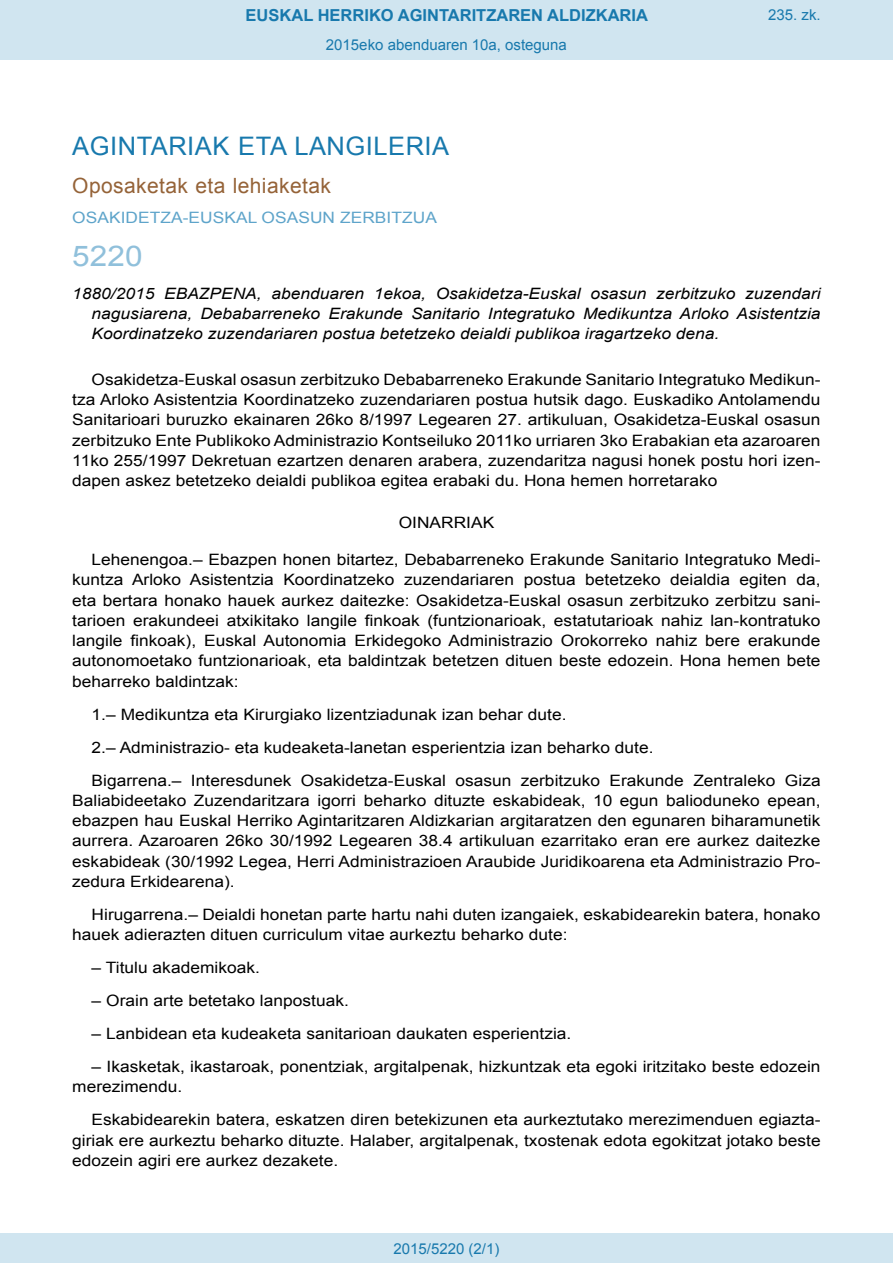
<style>
.page{position:relative;width:893px;height:1263px;background:#fff}
.page>*{position:absolute;margin:0;border:0;box-sizing:border-box;transform-origin:0 0}
.BOPVOrden{font:28.5px "Arial";color:#90c0db;scale:1.11 1}
.BOPVSeccion{font:25.5px "Arial";letter-spacing:.02em;color:#1879ad}
.BOPVSubseccion{font:21px "Arial";letter-spacing:.02em;color:#956338}
.t1{font:700 16.5px "Arial";color:#1879ad}
.BOPVDetalle{font:15.6px/20.2px "Arial";color:#000;text-align:justify;scale:1.11 1}
.BOPVTitulo{font:italic 15.6px/20.2px "Arial";color:#000;text-align:justify;scale:1.11 1}
.BOPVOrganismo{font:15.6px "Arial";letter-spacing:.005em;color:#5ea4ca;scale:1.11 1}
.BOPVClave{font:15.6px "Arial";color:#000;scale:1.11 1}
.Paginacion_Centro{font:15px "Arial";color:#1879ad}
</style>
<div class="page">
<div style="left:0;top:0;width:893px;height:60px;background:#d0e5f0"></div>
<div style="left:0;top:1233px;width:893px;height:30px;background:#d0e5f0"></div>
<p class="t1" style="left:246px;top:4px;width:404px">EUSKAL HERRIKO AGINTARITZAREN ALDIZKARIA</p>
<p class="Paginacion_Centro" style="left:326px;top:35px;width:243px">2015eko abenduaren 10a, osteguna</p>
<p class="Paginacion_Centro" style="left:768px;top:5px;width:54px">235. zk.</p>
<p class="BOPVSeccion" style="left:72px;top:129px;width:378px">AGINTARIAK ETA LANGILERIA</p>
<p class="BOPVSubseccion" style="left:72px;top:171px;width:260px">Oposaketak eta lehiaketak</p>
<p class="BOPVOrganismo" style="left:72px;top:207px;width:330px">OSAKIDETZA-EUSKAL OSASUN ZERBITZUA</p>
<p class="BOPVOrden" style="left:72px;top:237px;width:65px">5220</p>
<p class="BOPVTitulo" style="left:92px;top:283px;width:658px;text-indent:-19px">1880/2015 EBAZPENA, abenduaren 1ekoa, Osakidetza-Euskal osasun zerbitzuko zuzendari nagusiarena, Debabarreneko Erakunde Sanitario Integratuko Medikuntza Arloko Asistentzia Koordinatzeko zuzendariaren postua betetzeko deialdi publikoa iragartzeko dena.</p>
<p class="BOPVDetalle" style="left:72px;top:369px;width:676px;text-indent:19px">Osakidetza-Euskal osasun zerbitzuko Debabarreneko Erakunde Sanitario Integratuko Medikun&shy;tza Arloko Asistentzia Koordinatzeko zuzendariaren postua hutsik dago. Euskadiko Antolamendu Sanitarioari buruzko ekainaren 26ko 8/1997 Legearen 27. artikuluan, Osakidetza-Euskal osasun zerbitzuko Ente Publikoko Administrazio Kontseiluko 2011ko urriaren 3ko Erabakian eta azaroaren 11ko 255/1997 Dekretuan ezartzen denaren arabera, zuzendaritza nagusi honek postu hori izen&shy;dapen askez betetzeko deialdi publikoa egitea erabaki du. Hona hemen horretarako</p>
<p class="BOPVClave" style="left:399px;top:512px;width:88px">OINARRIAK</p>
<p class="BOPVDetalle" style="left:72px;top:550px;width:676px;text-indent:19px">Lehenengoa.– Ebazpen honen bitartez, Debabarreneko Erakunde Sanitario Integratuko Medi&shy;kuntza Arloko Asistentzia Koordinatzeko zuzendariaren postua betetzeko deialdia egiten da, eta bertara honako hauek aurkez daitezke: Osakidetza-Euskal osasun zerbitzuko zerbitzu sani&shy;tarioen erakundeei atxikitako langile finkoak (funtzionarioak, estatutarioak nahiz lan-kontratuko langile finkoak), Euskal Autonomia Erkidegoko Administrazio Orokorreko nahiz bere erakunde autonomoetako funtzionarioak, eta baldintzak betetzen dituen beste edozein. Hona hemen bete beharreko baldintzak:</p>
<p class="BOPVDetalle" style="left:92px;top:704px;width:429px">1.– Medikuntza eta Kirurgiako lizentziadunak izan behar dute.</p>
<p class="BOPVDetalle" style="left:92px;top:737px;width:508px">2.– Administrazio- eta kudeaketa-lanetan esperientzia izan beharko dute.</p>
<p class="BOPVDetalle" style="left:72px;top:770px;width:676px;text-indent:19px">Bigarrena.– Interesdunek Osakidetza-Euskal osasun zerbitzuko Erakunde Zentraleko Giza Baliabideetako Zuzendaritzara igorri beharko dituzte eskabideak, 10 egun balioduneko epean, ebazpen hau Euskal Herriko Agintaritzaren Aldizkarian argitaratzen den egunaren biharamunetik aurrera. Azaroaren 26ko 30/1992 Legearen 38.4 artikuluan ezarritako eran ere aurkez daitezke eskabideak (30/1992 Legea, Herri Administrazioen Araubide Juridikoarena eta Administrazio Pro&shy;zedura Erkidearena).</p>
<p class="BOPVDetalle" style="left:72px;top:904px;width:676px;text-indent:19px">Hirugarrena.– Deialdi honetan parte hartu nahi duten izangaiek, eskabidearekin batera, honako hauek adierazten dituen curriculum vitae aurkeztu beharko dute:</p>
<p class="BOPVDetalle" style="left:92px;top:958px;width:153px">– Titulu akademikoak.</p>
<p class="BOPVDetalle" style="left:92px;top:991px;width:233px">– Orain arte betetako lanpostuak.</p>
<p class="BOPVDetalle" style="left:92px;top:1024px;width:434px">– Lanbidean eta kudeaketa sanitarioan daukaten esperientzia.</p>
<p class="BOPVDetalle" style="left:72px;top:1057px;width:676px;text-indent:19px">– Ikasketak, ikastaroak, ponentziak, argitalpenak, hizkuntzak eta egoki iritzitako beste edozein merezimendu.</p>
<p class="BOPVDetalle" style="left:72px;top:1110px;width:676px;text-indent:19px">Eskabidearekin batera, eskatzen diren betekizunen eta aurkeztutako merezimenduen egiazta&shy;giriak ere aurkeztu beharko dituzte. Halaber, argitalpenak, txostenak edota egokitzat jotako beste edozein agiri ere aurkez dezakete.</p>
<p class="Paginacion_Centro" style="left:393px;top:1238px;width:107px">2015/5220 (2/1)</p>
</div>
